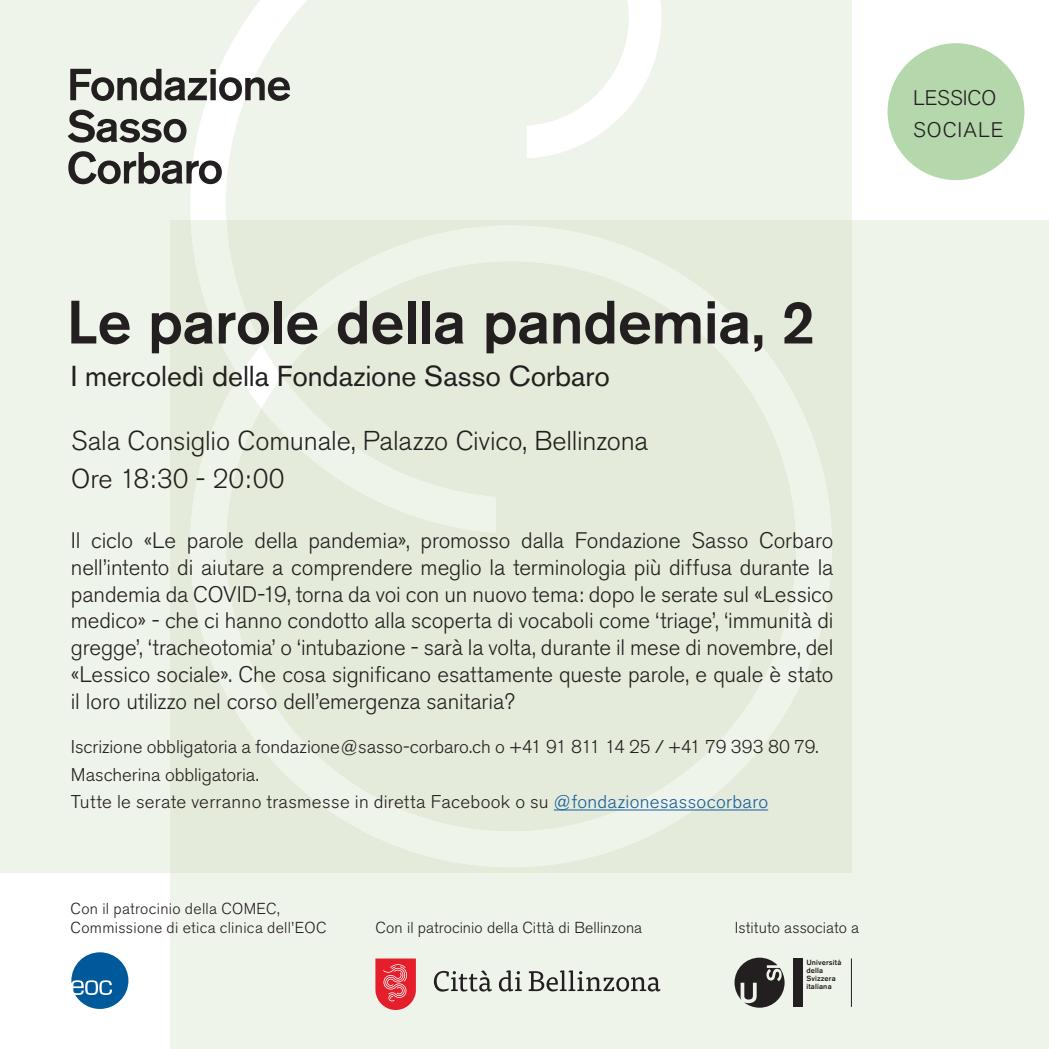
<style>
.page{position:relative;width:1049px;height:1049px;background:#fff}
.page>*{position:absolute;margin:0;border:0;box-sizing:border-box;transform-origin:0 0}
.t1{font:500 60.5px "Akzidenz Grotesk BE";letter-spacing:-.01em;color:#231f20}
.t2{font:28.75px "Akzidenz Grotesk BE";color:#231f20}
.t3{font:300 27px "Akzidenz Grotesk BE";letter-spacing:-.005em;color:#231f20}
.t4{font:300 22.25px/26.8px "Akzidenz Grotesk BE";letter-spacing:-.005em;color:#231f20;text-align:justify}
.t5{font:300 21px "Akzidenz Grotesk BE";color:#231f20}
.t6{font:300 21px "Akzidenz Grotesk BE";letter-spacing:.05em;color:#231f20}
.t7{font:300 18.25px/27.5px "Akzidenz Grotesk BE";color:#231f20}
.t8{font:300 15.75px "Akzidenz Grotesk BE";letter-spacing:.015em;color:#231f20}
.t9{font:500 7.5px/8px "Akzidenz Grotesk Pro";letter-spacing:.02em;color:#231f20}
.s1{color:#175d9e}
</style>
<div class="page">
<div style="left:0;top:0;width:852px;height:873px;background:#eff4ea"></div>
<div style="left:170px;top:220px;width:879px;height:829px;background:#eff4ea"></div>
<svg style="left:170px;top:220px;width:682px;height:653px;background:#e6ecdd"></svg>
<svg style="left:71px;top:952px;width:57px;height:57px"></svg>
<svg style="left:734px;top:957px;width:50px;height:51px;background:#696966"></svg>
<div style="left:793px;top:958px;width:10px;height:49px;background:#231f20"></div>
<hr style="left:851px;top:958px;width:1px;height:49px;background:#231f20">
<svg style="left:70px;top:69px;width:220px;height:32px;background:#9c9d98"></svg>
<svg style="left:68px;top:110px;width:118px;height:33px;background:#999a94"></svg>
<svg style="left:68px;top:151px;width:154px;height:33px;background:#a0a09c"></svg>
<hr style="left:554px;top:809px;width:214px;height:1px;background:#175d9e">
<svg style="left:434px;top:970px;width:58px;height:21px"></svg>
<svg style="left:499px;top:970px;width:23px;height:21px"></svg>
<svg style="left:528px;top:970px;width:132px;height:21px;background:#b4b6af"></svg>
<svg style="left:375px;top:958px;width:41px;height:52px;background:#e74b54"></svg>
<div style="left:887px;top:43px;width:137px;height:137px;background:#b5d7ac;border-radius:50%"></div>
<p class="t5" style="left:913px;top:85px;width:84px">LESSICO</p>
<p class="t6" style="left:913px;top:118px;width:92px">SOCIALE</p>
<p class="t1" style="left:66px;top:285px;width:750px">Le parole della pandemia, 2</p>
<p class="t2" style="left:71px;top:359px;width:541px">I mercoledì della Fondazione Sasso Corbaro</p>
<p class="t3" style="left:71px;top:425px;width:578px">Sala Consiglio Comunale, Palazzo Civico, Bellinzona</p>
<p class="t3" style="left:71px;top:463px;width:215px">Ore 18:30 - 20:00</p>
<p class="t4" style="left:71px;top:527px;width:764px">Il ciclo «Le parole della pandemia», promosso dalla Fondazione Sasso Corbaro nell’intento di aiutare a comprendere meglio la terminologia più diffusa durante la pandemia da COVID-19, torna da voi con un nuovo tema: dopo le serate sul «Lessico medico» - che ci hanno condotto alla scoperta di vocaboli come ‘triage’, ‘immunità di gregge’, ‘tracheotomia’ o ‘intubazione - sarà la volta, durante il mese di novembre, del «Lessico sociale». Che cosa significano esattamente queste parole, e quale è stato il loro utilizzo nel corso dell’emergenza sanitaria?</p>
<p class="t7" style="left:71px;top:733px;width:749px">Iscrizione obbligatoria a fondazione@sasso-corbaro.ch o +41 91 811 14 25 / +41 79 393 80 79.<br>Mascherina obbligatoria.</p>
<p class="t7" style="left:71px;top:788px;width:699px">Tutte le serate verranno trasmesse in diretta Facebook o su <span class="s1">@fondazionesassocorbaro</span></p>
<p class="t8" style="left:71px;top:899px;width:211px">Con il patrocinio della COMEC,</p>
<p class="t8" style="left:71px;top:918px;width:257px">Commissione di etica clinica dell’EOC</p>
<p class="t8" style="left:376px;top:919px;width:268px">Con il patrocinio della Città di Bellinzona</p>
<p class="t8" style="left:735px;top:919px;width:126px">Istituto associato a</p>
<p class="t9" style="left:806px;top:958px;width:37px">Università della<br>Svizzera italiana</p>
</div>
